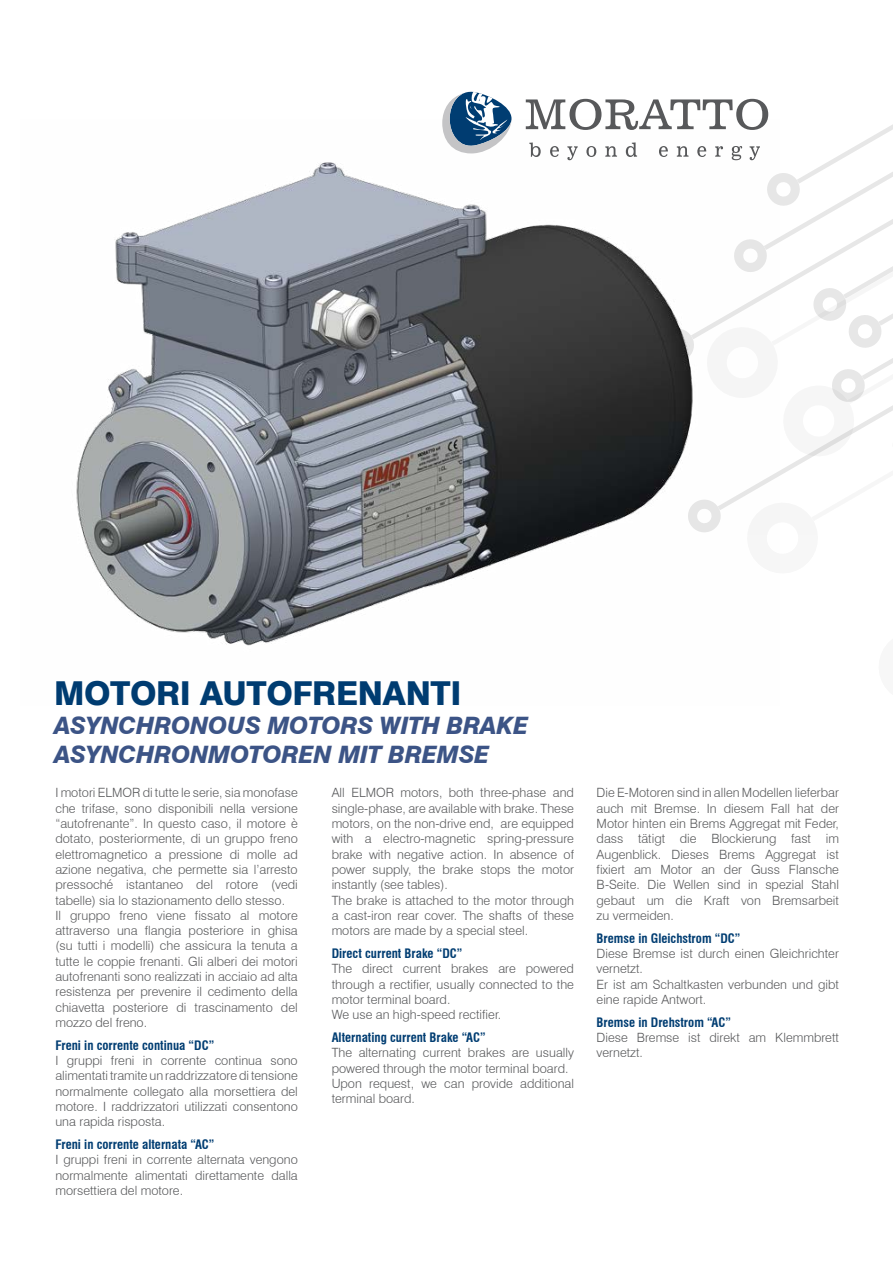
<style>
.page{position:relative;width:893px;height:1263px;background:#fff}
.page>*{position:absolute;margin:0;border:0;box-sizing:border-box;transform-origin:0 0}
.t1{font:800 33px "Swiss 721 BT";letter-spacing:-.01em;color:#003d72}
.t2{font:italic 800 24px/28.8px "Swiss 721 BT";letter-spacing:-.01em;color:#3c5486}
.t3{font:300 12.75px/15.3px "Swiss 721 BT";color:#58595b}
.t4{font:700 condensed 12.75px "Swiss 721 BT";color:#003d72}
</style>
<div class="page">
<svg style="left:442px;top:91px;width:69px;height:28px"></svg>
<svg style="left:526px;top:99px;width:367px;height:377px"></svg>
<img style="left:76px;top:119px;width:703px;height:527px">
<h1 class="t1" style="left:54px;top:674px;width:409px">MOTORI AUTOFRENANTI</h1>
<h2 class="t2" style="left:54px;top:711px;width:476px">ASYNCHRONOUS MOTORS WITH BRAKE<br>ASYNCHRONMOTOREN MIT BREMSE</h2>
<p class="t3" style="left:55px;top:785px;width:244px">I motori ELMOR di tutte le serie, sia monofase che trifase, sono disponibili nella versione “autofrenante”. In questo caso, il motore è dotato, posteriormente, di un gruppo freno elettromagnetico a pressione di molle ad azione negativa, che permette sia l’arresto pressoché istantaneo del rotore (vedi tabelle) sia lo stazionamento dello stesso.<br>Il gruppo freno viene fissato al motore attraverso una flangia posteriore in ghisa (su tutti i modelli) che assicura la tenuta a tutte le coppie frenanti. Gli alberi dei motori autofrenanti sono realizzati in acciaio ad alta resistenza per prevenire il cedimento della chiavetta posteriore di trascinamento del mozzo del freno.</p>
<p class="t4" style="left:55px;top:1037px;width:160px">Freni in corrente continua “DC”</p>
<p class="t3" style="left:55px;top:1053px;width:244px;text-align:justify">I gruppi freni in corrente continua sono alimentati tramite un raddrizzatore di tensione normalmente collegato alla morsettiera del motore. I raddrizzatori utilizzati consentono una rapida risposta.</p>
<p class="t4" style="left:55px;top:1137px;width:161px">Freni in corrente alternata “AC”</p>
<p class="t3" style="left:55px;top:1152px;width:244px;text-align:justify">I gruppi freni in corrente alternata vengono normalmente alimentati direttamente dalla morsettiera del motore.</p>
<p class="t3" style="left:332px;top:785px;width:244px">All ELMOR motors, both three-phase and single-phase, are available with brake. These motors, on the non-drive end, are equipped with a electro-magnetic spring-pressure brake with negative action. In absence of power supply, the brake stops the motor instantly (see tables).<br>The brake is attached to the motor through a cast-iron rear cover. The shafts of these motors are made by a special steel.</p>
<p class="t4" style="left:332px;top:946px;width:132px">Direct current Brake “DC”</p>
<p class="t3" style="left:332px;top:961px;width:244px">The direct current brakes are powered through a rectifier, usually connected to the motor terminal board.<br>We use an high-speed rectifier.</p>
<p class="t4" style="left:332px;top:1030px;width:156px">Alternating current Brake “AC”</p>
<p class="t3" style="left:332px;top:1045px;width:244px">The alternating current brakes are usually powered through the motor terminal board.<br>Upon request, we can provide additional terminal board.</p>
<p class="t3" style="left:597px;top:785px;width:244px;text-align:justify">Die E-Motoren sind in allen Modellen lieferbar auch mit Bremse. In diesem Fall hat der Motor hinten ein Brems Aggregat mit Feder, dass tätigt die Blockierung fast im Augenblick. Dieses Brems Aggregat ist fixiert am Motor an der Guss Flansche B-Seite. Die Wellen sind in spezial Stahl gebaut um die Kraft von Bremsarbeit zu vermeiden.</p>
<p class="t4" style="left:597px;top:930px;width:145px">Bremse in Gleichstrom “DC”</p>
<p class="t3" style="left:597px;top:946px;width:244px">Diese Bremse ist durch einen Gleichrichter vernetzt.<br>Er ist am Schaltkasten verbunden und gibt eine rapide Antwort.</p>
<p class="t4" style="left:597px;top:1014px;width:136px">Bremse in Drehstrom “AC”</p>
<p class="t3" style="left:597px;top:1030px;width:244px">Diese Bremse ist direkt am Klemmbrett vernetzt.</p>
</div>
